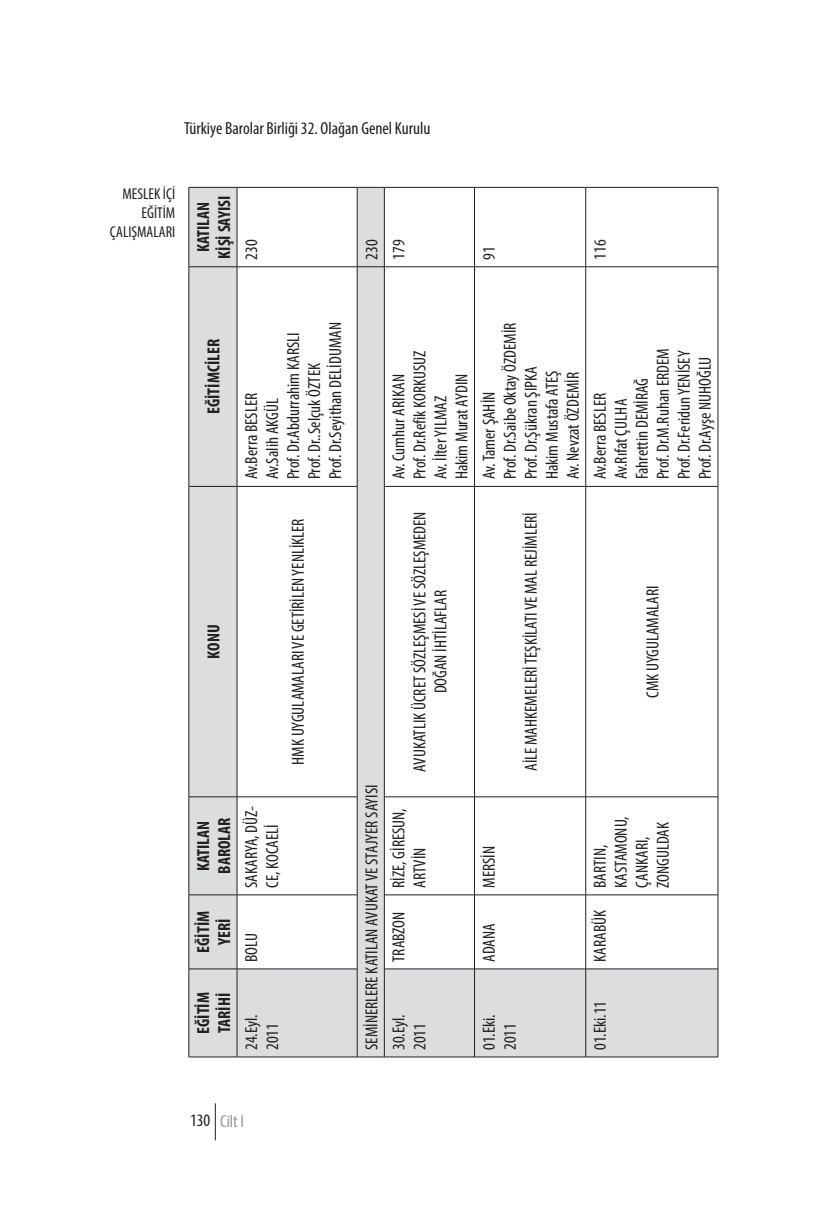
<style>
.page{position:relative;width:834px;height:1221px;background:#fff}
.page>*{position:absolute;margin:0;border:0;box-sizing:border-box;transform-origin:0 0}
.tablo{font:condensed 17.5px/21px "Myriad Pro";color:#231f20}
.tablo-2{font:700 condensed 17.5px/21px "Myriad Pro";color:#231f20}
.t1{font:condensed 17.5px "Myriad Pro";color:#939598}
.t2{font:condensed 15.75px/18.9px "Myriad Pro";color:#231f20;text-align:right}
</style>
<div class="page">
<hr style="left:215px;top:1103px;width:1px;height:37px;background:#231f20">
<svg style="left:189px;top:188px;width:528px;height:868px"></svg>
<hr style="left:237px;top:1056px;width:120px;height:1px;background:#231f20">
<hr style="left:237px;top:968px;width:120px;height:1px;background:#231f20">
<hr style="left:237px;top:894px;width:120px;height:1px;background:#231f20">
<hr style="left:237px;top:796px;width:120px;height:1px;background:#231f20">
<hr style="left:237px;top:486px;width:120px;height:1px;background:#231f20">
<hr style="left:237px;top:266px;width:120px;height:1px;background:#231f20">
<hr style="left:237px;top:187px;width:120px;height:1px;background:#231f20">
<hr style="left:357px;top:968px;width:1px;height:89px;background:#231f20">
<svg style="left:357px;top:1056px;width:27px;height:1px"></svg>
<hr style="left:357px;top:894px;width:1px;height:74px;background:#231f20">
<hr style="left:357px;top:796px;width:1px;height:98px;background:#231f20">
<hr style="left:357px;top:486px;width:1px;height:310px;background:#231f20">
<hr style="left:357px;top:267px;width:1px;height:219px;background:#231f20">
<hr style="left:357px;top:187px;width:1px;height:80px;background:#231f20">
<svg style="left:357px;top:266px;width:27px;height:1px"></svg>
<svg style="left:357px;top:187px;width:27px;height:1px"></svg>
<hr style="left:384px;top:968px;width:1px;height:89px;background:#231f20">
<hr style="left:384px;top:1056px;width:90px;height:1px;background:#231f20">
<hr style="left:384px;top:894px;width:1px;height:74px;background:#231f20">
<hr style="left:384px;top:968px;width:90px;height:1px;background:#231f20">
<hr style="left:384px;top:796px;width:1px;height:98px;background:#231f20">
<hr style="left:384px;top:894px;width:90px;height:1px;background:#231f20">
<hr style="left:384px;top:486px;width:1px;height:310px;background:#231f20">
<hr style="left:384px;top:796px;width:90px;height:1px;background:#231f20">
<hr style="left:384px;top:267px;width:1px;height:219px;background:#231f20">
<hr style="left:384px;top:486px;width:90px;height:1px;background:#231f20">
<hr style="left:384px;top:187px;width:1px;height:80px;background:#231f20">
<hr style="left:384px;top:266px;width:90px;height:1px;background:#231f20">
<hr style="left:384px;top:187px;width:90px;height:1px;background:#231f20">
<hr style="left:474px;top:968px;width:1px;height:89px;background:#231f20">
<hr style="left:474px;top:1056px;width:111px;height:1px;background:#231f20">
<hr style="left:474px;top:894px;width:1px;height:74px;background:#231f20">
<hr style="left:474px;top:968px;width:111px;height:1px;background:#231f20">
<hr style="left:474px;top:796px;width:1px;height:98px;background:#231f20">
<hr style="left:474px;top:894px;width:111px;height:1px;background:#231f20">
<hr style="left:474px;top:486px;width:1px;height:310px;background:#231f20">
<hr style="left:474px;top:796px;width:111px;height:1px;background:#231f20">
<hr style="left:474px;top:267px;width:1px;height:219px;background:#231f20">
<hr style="left:474px;top:486px;width:111px;height:1px;background:#231f20">
<hr style="left:474px;top:187px;width:1px;height:80px;background:#231f20">
<hr style="left:474px;top:266px;width:111px;height:1px;background:#231f20">
<hr style="left:474px;top:187px;width:111px;height:1px;background:#231f20">
<hr style="left:585px;top:968px;width:1px;height:89px;background:#231f20">
<hr style="left:586px;top:1056px;width:131px;height:1px;background:#231f20">
<hr style="left:585px;top:894px;width:1px;height:74px;background:#231f20">
<hr style="left:586px;top:968px;width:131px;height:1px;background:#231f20">
<hr style="left:585px;top:796px;width:1px;height:98px;background:#231f20">
<hr style="left:586px;top:894px;width:131px;height:1px;background:#231f20">
<hr style="left:585px;top:486px;width:1px;height:310px;background:#231f20">
<hr style="left:586px;top:796px;width:131px;height:1px;background:#231f20">
<hr style="left:585px;top:267px;width:1px;height:219px;background:#231f20">
<hr style="left:586px;top:486px;width:131px;height:1px;background:#231f20">
<hr style="left:585px;top:187px;width:1px;height:80px;background:#231f20">
<hr style="left:586px;top:266px;width:131px;height:1px;background:#231f20">
<hr style="left:586px;top:187px;width:131px;height:1px;background:#231f20">
<hr style="left:717px;top:968px;width:1px;height:89px;background:#231f20">
<hr style="left:717px;top:894px;width:1px;height:74px;background:#231f20">
<hr style="left:717px;top:796px;width:1px;height:98px;background:#231f20">
<hr style="left:717px;top:486px;width:1px;height:310px;background:#231f20">
<hr style="left:717px;top:267px;width:1px;height:219px;background:#231f20">
<hr style="left:717px;top:187px;width:1px;height:80px;background:#231f20">
<hr style="left:188px;top:968px;width:1px;height:89px;background:#231f20">
<hr style="left:189px;top:1056px;width:48px;height:1px;background:#231f20">
<hr style="left:188px;top:894px;width:1px;height:74px;background:#231f20">
<hr style="left:189px;top:968px;width:48px;height:1px;background:#231f20">
<hr style="left:188px;top:796px;width:1px;height:98px;background:#231f20">
<hr style="left:189px;top:894px;width:48px;height:1px;background:#231f20">
<hr style="left:188px;top:486px;width:1px;height:310px;background:#231f20">
<hr style="left:189px;top:796px;width:48px;height:1px;background:#231f20">
<hr style="left:188px;top:267px;width:1px;height:219px;background:#231f20">
<hr style="left:189px;top:486px;width:48px;height:1px;background:#231f20">
<hr style="left:188px;top:187px;width:1px;height:80px;background:#231f20">
<hr style="left:189px;top:266px;width:48px;height:1px;background:#231f20">
<hr style="left:189px;top:187px;width:48px;height:1px;background:#231f20">
<hr style="left:237px;top:968px;width:1px;height:89px;background:#231f20">
<hr style="left:237px;top:894px;width:1px;height:74px;background:#231f20">
<hr style="left:237px;top:796px;width:1px;height:98px;background:#231f20">
<hr style="left:237px;top:486px;width:1px;height:310px;background:#231f20">
<hr style="left:237px;top:267px;width:1px;height:219px;background:#231f20">
<hr style="left:237px;top:187px;width:1px;height:80px;background:#231f20">
<p class="tablo" style="left:184px;top:117px;width:247px">Türkiye Barolar Birliği 32. Olağan Genel Kurulu</p>
<p class="t2" style="left:110px;top:184px;width:67px">MESLEK İÇİ<br>EĞİTİM<br>ÇALIŞMALARI</p>
<p class="tablo-2" style="left:192px;top:259px;width:65px;text-align:center;rotate:-90deg">KATILAN<br>KİŞİ SAYISI</p>
<p class="tablo" style="left:240px;top:260px;width:22px;rotate:-90deg">230</p>
<p class="tablo" style="left:361px;top:260px;width:22px;rotate:-90deg">230</p>
<p class="tablo" style="left:388px;top:260px;width:22px;rotate:-90deg">179</p>
<p class="tablo" style="left:478px;top:260px;width:15px;rotate:-90deg">91</p>
<p class="tablo" style="left:589px;top:260px;width:22px;rotate:-90deg">116</p>
<p class="tablo-2" style="left:203px;top:414px;width:76px;rotate:-90deg">EĞİTİMCİLER</p>
<p class="tablo-2" style="left:203px;top:658px;width:36px;rotate:-90deg">KONU</p>
<p class="tablo" style="left:240px;top:479px;width:88px;rotate:-90deg">Av.Berra BESLER</p>
<p class="tablo" style="left:261px;top:479px;width:83px;rotate:-90deg">Av.Salih AKGÜL</p>
<p class="tablo" style="left:324px;top:479px;width:158px;rotate:-90deg">Prof. Dr.Seyithan DELİDUMAN</p>
<p class="tablo" style="left:282px;top:479px;width:148px;rotate:-90deg">Prof. Dr.Abdurrahim KARSLI</p>
<p class="tablo" style="left:303px;top:479px;width:118px;rotate:-90deg">Prof. Dr..Selçuk ÖZTEK</p>
<p class="tablo" style="left:287px;top:764px;width:248px;rotate:-90deg">HMK UYGULAMALARI VE GETİRİLEN YENLİKLER</p>
<p class="tablo-2" style="left:192px;top:873px;width:58px;rotate:-90deg">KATILAN<br>BAROLAR</p>
<p class="tablo-2" style="left:192px;top:952px;width:43px;text-align:center;rotate:-90deg">EĞİTİM<br>YERİ</p>
<p class="tablo" style="left:240px;top:887px;width:83px;rotate:-90deg">SAKARYA, DÜZ-<br>CE, KOCAELİ</p>
<p class="tablo" style="left:240px;top:961px;width:30px;rotate:-90deg">BOLU</p>
<p class="tablo-2" style="left:192px;top:1033px;width:43px;rotate:-90deg">EĞİTİM<br>TARİHİ</p>
<p class="tablo" style="left:240px;top:1049px;width:37px;rotate:-90deg">24.Eyl.</p>
<p class="tablo" style="left:261px;top:1049px;width:28px;rotate:-90deg">2011</p>
<p class="tablo" style="left:388px;top:479px;width:107px;rotate:-90deg">Av. Cumhur ARIKAN</p>
<p class="tablo" style="left:409px;top:479px;width:130px;rotate:-90deg">Prof. Dr.Refik KORKUSUZ</p>
<p class="tablo" style="left:430px;top:479px;width:85px;rotate:-90deg">Av. İlter YILMAZ</p>
<p class="tablo" style="left:451px;top:479px;width:107px;rotate:-90deg">Hakim Murat AYDIN</p>
<p class="tablo" style="left:499px;top:479px;width:158px;rotate:-90deg">Prof. Dr.Saibe Oktay ÖZDEMİR</p>
<p class="tablo" style="left:520px;top:479px;width:115px;rotate:-90deg">Prof. Dr.Şükran ŞIPKA</p>
<p class="tablo" style="left:541px;top:479px;width:111px;rotate:-90deg">Hakim Mustafa ATEŞ</p>
<p class="tablo" style="left:562px;top:479px;width:109px;rotate:-90deg">Av. Nevzat ÖZDEMİR</p>
<p class="tablo" style="left:478px;top:479px;width:89px;rotate:-90deg">Av. Tamer ŞAHİN</p>
<p class="tablo" style="left:631px;top:479px;width:103px;rotate:-90deg">Fahrettin DEMİRAĞ</p>
<p class="tablo" style="left:589px;top:479px;width:88px;rotate:-90deg">Av.Berra BESLER</p>
<p class="tablo" style="left:610px;top:479px;width:82px;rotate:-90deg">Av.Rıfat ÇULHA</p>
<p class="tablo" style="left:652px;top:479px;width:132px;rotate:-90deg">Prof. Dr.M.Ruhan ERDEM</p>
<p class="tablo" style="left:673px;top:479px;width:130px;rotate:-90deg">Prof. Dr.Feridun YENİSEY</p>
<p class="tablo" style="left:694px;top:479px;width:124px;rotate:-90deg">Prof. Dr.Ayşe NUHOĞLU</p>
<p class="tablo" style="left:361px;top:1049px;width:267px;rotate:-90deg">SEMİNERLERE KATILAN AVUKAT VE STAJYER SAYISI</p>
<p class="tablo" style="left:409px;top:771px;width:261px;text-align:center;rotate:-90deg">AVUKATLIK ÜCRET SÖZLEŞMESİ VE SÖZLEŞMEDEN<br>DOĞAN İHTİLAFLAR</p>
<p class="tablo" style="left:388px;top:887px;width:81px;rotate:-90deg">RİZE, GİRESUN,<br>ARTVİN</p>
<p class="tablo" style="left:388px;top:961px;width:52px;rotate:-90deg">TRABZON</p>
<p class="tablo" style="left:388px;top:1049px;width:37px;rotate:-90deg">30.Eyl.</p>
<p class="tablo" style="left:409px;top:1049px;width:28px;rotate:-90deg">2011</p>
<p class="tablo" style="left:520px;top:771px;width:260px;rotate:-90deg">AİLE MAHKEMELERİ TEŞKİLATI VE MAL REJİMLERİ</p>
<p class="tablo" style="left:478px;top:887px;width:43px;rotate:-90deg">MERSİN</p>
<p class="tablo" style="left:478px;top:961px;width:40px;rotate:-90deg">ADANA</p>
<p class="tablo" style="left:478px;top:1049px;width:37px;rotate:-90deg">01.Eki.</p>
<p class="tablo" style="left:499px;top:1049px;width:28px;rotate:-90deg">2011</p>
<p class="tablo" style="left:641px;top:698px;width:114px;rotate:-90deg">CMK UYGULAMALARI</p>
<p class="tablo" style="left:589px;top:887px;width:73px;rotate:-90deg">BARTIN,<br>KASTAMONU,<br>ÇANKARI,<br>ZONGULDAK</p>
<p class="tablo" style="left:589px;top:961px;width:54px;rotate:-90deg">KARABÜK</p>
<p class="tablo" style="left:589px;top:1049px;width:51px;rotate:-90deg">01.Eki.11</p>
<p class="tablo" style="left:190px;top:1109px;width:22px">130</p>
<p class="t1" style="left:220px;top:1110px;width:25px">Cilt I</p>
</div>
